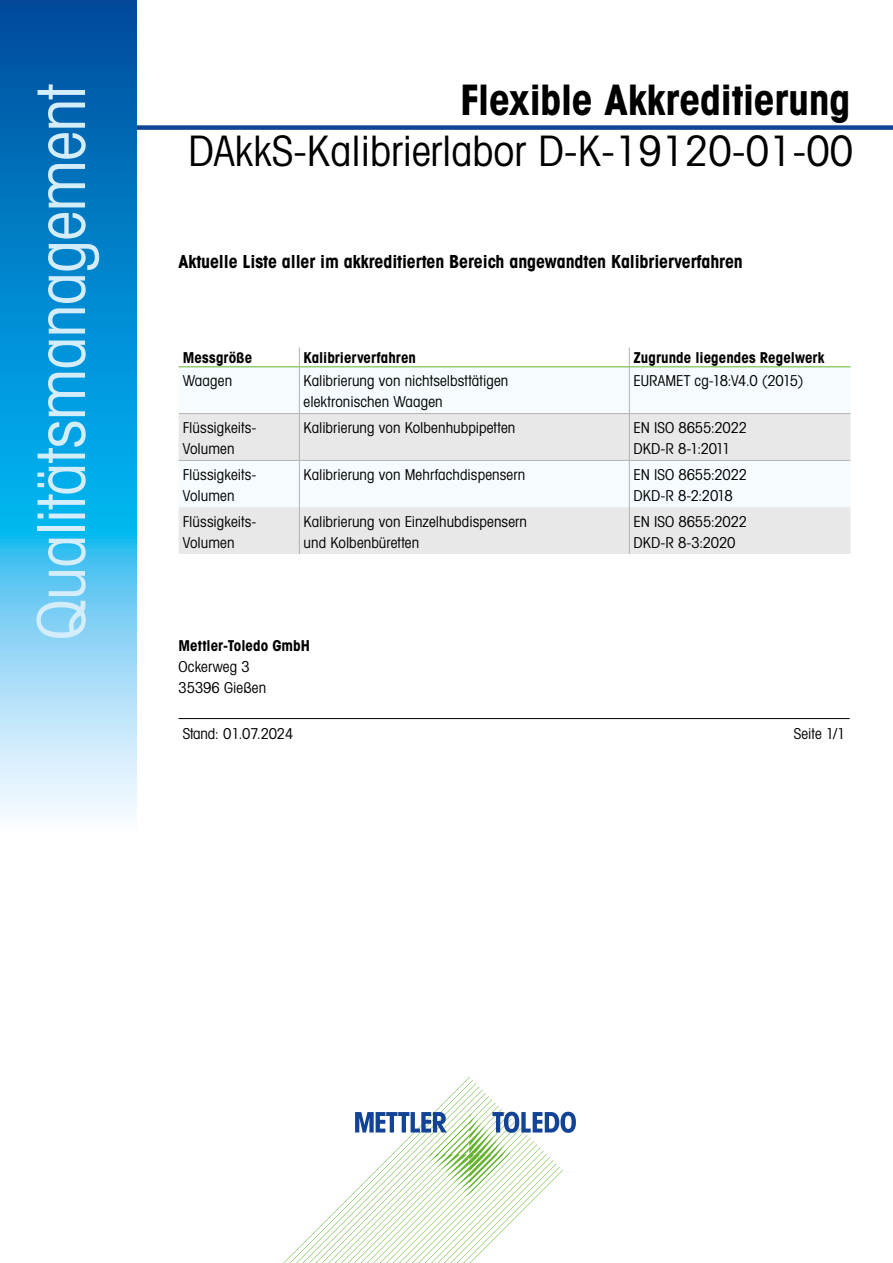
<style>
.page{position:relative;width:893px;height:1263px;background:#fff}
.page>*{position:absolute;margin:0;border:0;box-sizing:border-box;transform-origin:0 0}
.t1{font:66px "Avant Gardefor MT Bk";letter-spacing:-.01em;color:#d4edfc}
.t2{font:42px "Avant Gardefor MT Bk";color:#000}
.t3{font:42px "Avant Gardefor MT Bd";letter-spacing:-.01em;color:#000}
.t4{font:18px "Avant Gardefor MT Bd";letter-spacing:-.005em;color:#000}
.t5{font:15px/21px "Avant Gardefor MT Bk";letter-spacing:.005em;color:#000}
.t6{font:15px "Avant Gardefor MT Bd";letter-spacing:.005em;color:#000}
.t7{font:15px "Avant Gardefor MT Bk";letter-spacing:-.015em;color:#000}
</style>
<div class="page">
<div style="left:0;top:125px;width:893px;height:5px;background:#134395"></div>
<svg style="left:0;top:0;width:136px;height:817px;background:#36a1d9"></svg>
<svg style="left:283px;top:1077px;width:293px;height:186px"></svg>
<div style="left:179px;top:367px;width:671px;height:46px;background:#f5fbfe"></div>
<svg style="left:179px;top:414px;width:671px;height:140px;fill:#e8e8e8"></svg>
<svg style="left:299px;top:347px;width:1px;height:19px"></svg>
<svg style="left:629px;top:347px;width:1px;height:19px"></svg>
<hr style="left:299px;top:367px;width:1px;height:46px;background:#b3b2b2">
<hr style="left:629px;top:367px;width:1px;height:46px;background:#b3b2b2">
<hr style="left:299px;top:414px;width:1px;height:46px;background:#b3b2b2">
<hr style="left:629px;top:414px;width:1px;height:46px;background:#b3b2b2">
<hr style="left:299px;top:461px;width:1px;height:46px;background:#b3b2b2">
<hr style="left:629px;top:461px;width:1px;height:46px;background:#b3b2b2">
<hr style="left:299px;top:507px;width:1px;height:47px;background:#b3b2b2">
<hr style="left:629px;top:507px;width:1px;height:47px;background:#b3b2b2">
<hr style="left:179px;top:413px;width:120px;height:1px;background:#b3b2b2">
<hr style="left:299px;top:413px;width:330px;height:1px;background:#b3b2b2">
<hr style="left:629px;top:413px;width:221px;height:1px;background:#b3b2b2">
<hr style="left:179px;top:460px;width:120px;height:1px;background:#b3b2b2">
<hr style="left:299px;top:460px;width:330px;height:1px;background:#b3b2b2">
<hr style="left:629px;top:460px;width:221px;height:1px;background:#b3b2b2">
<hr style="left:179px;top:366px;width:120px;height:1px;background:#65b32e">
<hr style="left:299px;top:366px;width:330px;height:1px;background:#65b32e">
<hr style="left:629px;top:366px;width:221px;height:1px;background:#65b32e">
<hr style="left:179px;top:718px;width:163px;height:1px;background:#000">
<hr style="left:342px;top:718px;width:508px;height:1px;background:#000">
<h1 class="t1" style="left:21px;top:640px;width:557px;rotate:-90deg">Qualitätsmanagement</h1>
<h2 class="t3" style="left:461px;top:73px;width:391px">Flexible Akkreditierung</h2>
<h2 class="t2" style="left:188px;top:125px;width:667px">DAkkS-Kalibrierlabor D-K-19120-01-00</h2>
<p class="t4" style="left:179px;top:250px;width:566px">Aktuelle Liste aller im akkreditierten Bereich angewandten Kalibrierverfahren</p>
<p class="t6" style="left:183px;top:348px;width:71px">Messgröße</p>
<p class="t6" style="left:304px;top:348px;width:114px">Kalibrierverfahren</p>
<p class="t6" style="left:634px;top:348px;width:192px">Zugrunde liegendes Regelwerk</p>
<p class="t5" style="left:183px;top:370px;width:51px">Waagen</p>
<p class="t5" style="left:304px;top:370px;width:206px">Kalibrierung von nichtselbsttätigen elektronischen Waagen</p>
<p class="t5" style="left:634px;top:370px;width:172px">EURAMET cg-18:V4.0 (2015)</p>
<p class="t5" style="left:183px;top:417px;width:75px">Flüssigkeits-<br>Volumen</p>
<p class="t5" style="left:304px;top:417px;width:213px">Kalibrierung von Kolbenhubpipetten</p>
<p class="t5" style="left:634px;top:417px;width:115px">EN ISO 8655:2022<br>DKD-R 8-1:2011</p>
<p class="t5" style="left:183px;top:463px;width:75px">Flüssigkeits-<br>Volumen</p>
<p class="t5" style="left:304px;top:463px;width:223px">Kalibrierung von Mehrfachdispensern</p>
<p class="t5" style="left:634px;top:463px;width:115px">EN ISO 8655:2022<br>DKD-R 8-2:2018</p>
<p class="t5" style="left:183px;top:510px;width:75px">Flüssigkeits-<br>Volumen</p>
<p class="t5" style="left:304px;top:510px;width:225px">Kalibrierung von Einzelhubdispensern und Kolbenbüretten</p>
<p class="t5" style="left:634px;top:510px;width:115px">EN ISO 8655:2022<br>DKD-R 8-3:2020</p>
<p class="t6" style="left:179px;top:636px;width:133px">Mettler-Toledo GmbH</p>
<p class="t5" style="left:179px;top:655px;width:89px">Ockerweg 3<br>35396 Gießen</p>
<p class="t7" style="left:183px;top:724px;width:112px">Stand: 01.07.2024</p>
<p class="t5" style="left:794px;top:723px;width:53px">Seite 1/1</p>
</div>
